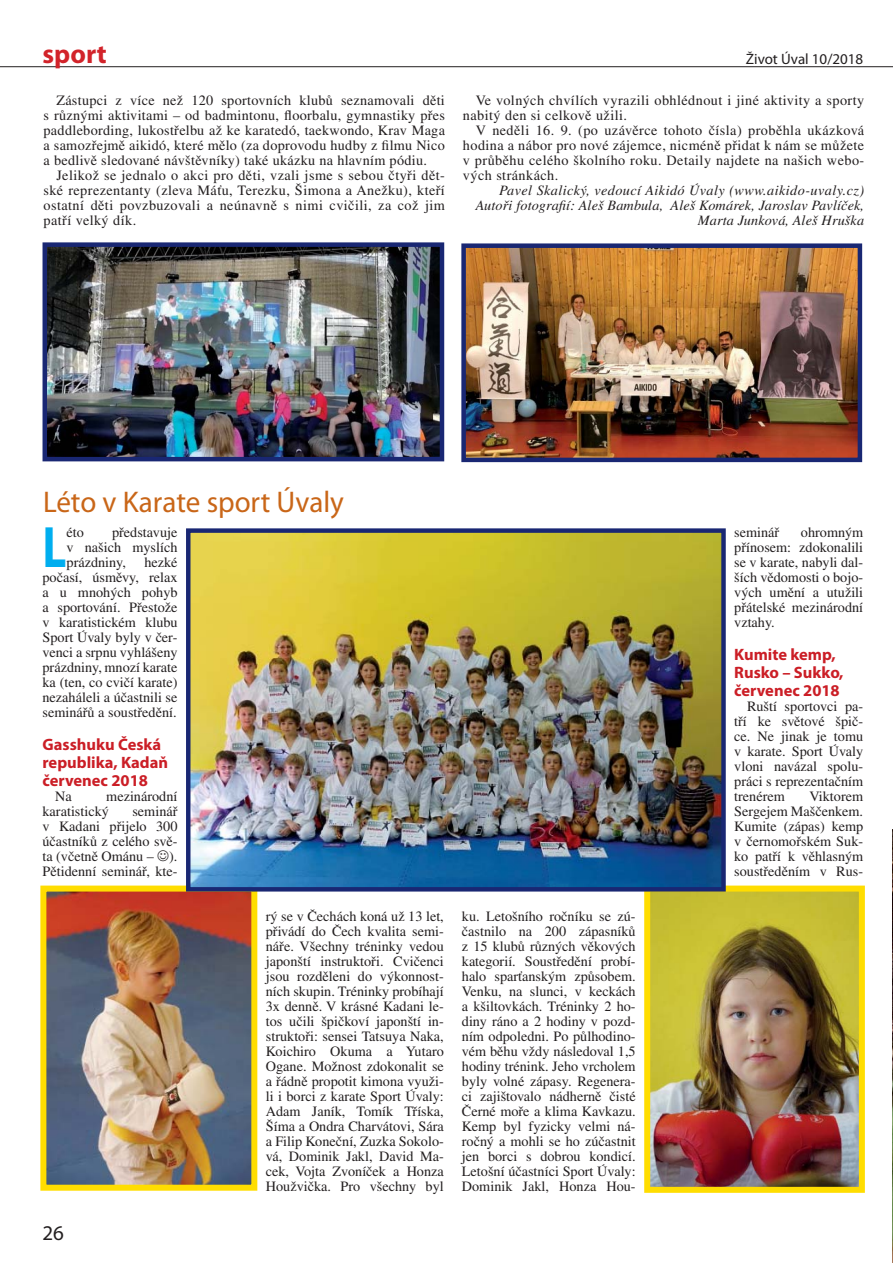
<style>
.page{position:relative;width:893px;height:1263px;background:#fff}
.page>*{position:absolute;margin:0;border:0;box-sizing:border-box;transform-origin:0 0}
.t1{font:700 58.8px "Myriad Pro";color:#00aeef;scale:.8 1}
.t2{font:30px "Myriad Pro";color:#c96618}
.t3{font:700 27px "Myriad Pro";color:#d2232a}
.t4{font:21px "Myriad Pro";color:#231f20}
.t5{font:700 16.5px/18px "Myriad Pro";color:#cb1e26}
.t6{font:15px "Myriad Pro";color:#231f20}
.t7{font:14.25px/15px "Times CE";color:#231f20;text-align:justify}
.t8{font:italic 14.25px/15px "Times CE";letter-spacing:.01em;color:#231f20;text-align:right}
.t9{font:14.25px/15px "Times CE";letter-spacing:.03em;color:#231f20}
</style>
<div class="page">
<hr style="left:0;top:66px;width:893px;height:1px;background:#231f20">
<img style="left:892px;top:829px;width:1px;height:434px">
<img style="left:47px;top:892px;width:203px;height:292px">
<div style="left:40px;top:885px;width:217px;height:306px;border:6px solid #fd0"></div>
<img style="left:651px;top:892px;width:207px;height:294px">
<div style="left:644px;top:885px;width:221px;height:308px;border:6px solid #fd0"></div>
<img style="left:191px;top:533px;width:530px;height:353px">
<div style="left:186px;top:528px;width:540px;height:363px;border:4px solid #192773"></div>
<img style="left:48px;top:247px;width:391px;height:209px">
<div style="left:43px;top:242px;width:401px;height:219px;border:4px solid #192773"></div>
<img style="left:466px;top:248px;width:391px;height:209px">
<div style="left:461px;top:243px;width:401px;height:219px;border:4px solid #192773"></div>
<h3 class="t3" style="left:43px;top:43px;width:66px">sport</h3>
<p class="t7" style="left:44px;top:94px;width:403px;text-indent:13px">Zástupci z více než 120 sportovních klubů seznamovali děti s různými aktivitami – od badmintonu, floorbalu, gymnastiky přes paddlebording, lukostřelbu až ke karatedó, taekwondo, Krav Maga a samozřejmě aikidó, které mělo (za doprovodu hudby z filmu Nico a bedlivě sledované návštěvníky) také ukázku na hlavním pódiu.</p>
<p class="t7" style="left:44px;top:169px;width:403px;text-indent:13px">Jelikož se jednalo o akci pro děti, vzali jsme s sebou čtyři dět&shy;ské reprezentanty (zleva Máťu, Terezku, Šimona a Anežku), kteří ostatní děti povzbuzovali a neúnavně s nimi cvičili, za což jim patří velký dík.</p>
<p class="t6" style="left:746px;top:53px;width:119px">Život Úval 10/2018</p>
<p class="t9" style="left:463px;top:94px;width:403px;text-indent:13px">Ve volných chvílích vyrazili obhlédnout i jiné aktivity a sporty nabitý den si celkově užili.</p>
<p class="t7" style="left:463px;top:124px;width:403px;text-indent:13px">V neděli 16. 9. (po uzávěrce tohoto čísla) proběhla ukázková hodina a nábor pro nové zájemce, nicméně přidat k nám se můžete v průběhu celého školního roku. Detaily najdete na našich webo&shy;vých stránkách.</p>
<p class="t8" style="left:476px;top:184px;width:390px">Pavel Skalický, vedoucí Aikidó Úvaly (www.aikido-uvaly.cz)<br>Autoři fotografií: Aleš Bambula, Aleš Komárek, Jaroslav Pavlíček,<br>Marta Junková, Aleš Hruška</p>
<h2 class="t2" style="left:43px;top:490px;width:302px">Léto v Karate sport Úvaly</h2>
<p class="t7" style="left:67px;top:526px;width:112px;text-indent:46px">představuje v našich myslích prázdniny,</p>
<h1 class="t1" style="left:43px;top:524px;width:32px">L</h1>
<p class="t7" style="left:67px;top:526px;width:19px">éto</p>
<p class="t7" style="left:43px;top:556px;width:137px;text-indent:102px">hezké počasí, úsměvy, relax a u mnohých pohyb a sportování. Přestože v karatistickém klubu Sport Úvaly byly v čer&shy;venci a srpnu vyhlášeny prázdniny, mnozí karate ka (ten, co cvičí karate) nezaháleli a účastnili se seminářů a soustředění.</p>
<p class="t5" style="left:43px;top:736px;width:127px">Gasshuku Česká republika, Kadaň červenec 2018</p>
<p class="t7" style="left:55px;top:790px;width:18px">Na</p>
<p class="t7" style="left:43px;top:790px;width:137px;text-indent:64px">mezinárodní karatistický</p>
<p class="t7" style="left:43px;top:805px;width:137px;text-indent:90px">seminář v Kadani přijelo 300 účastníků z celého svě&shy;ta (včetně Ománu – ☺).<br>Pětidenní seminář, kte-</p>
<h3 class="t4" style="left:43px;top:1225px;width:23px">26</h3>
<p class="t7" style="left:266px;top:910px;width:180px">rý se v Čechách koná už 13 let, přivádí do Čech kvalita semi&shy;náře. Všechny tréninky vedou japonští instruktoři. Cvičenci jsou rozděleni do výkonnost&shy;ních skupin. Tréninky probíhají 3x denně. V krásné Kadani le&shy;tos učili špičkoví japonští in&shy;struktoři: sensei Tatsuya Naka, Koichiro Okuma a Yutaro Ogane. Možnost zdokonalit se a řádně propotit kimona využi&shy;li i borci z karate Sport Úvaly:<br>Adam Janík, Tomík Tříska, Šíma a Ondra Charvátovi, Sára a Filip Koneční, Zuzka Sokolo&shy;vá, Dominik Jakl, David Ma&shy;cek, Vojta Zvoníček a Honza Houžvička. Pro všechny byl</p>
<p class="t7" style="left:462px;top:910px;width:175px">ku. Letošního ročníku se zú&shy;častnilo na 200 zápasníků z 15 klubů různých věkových kategorií. Soustředění probí&shy;halo sparťanským způsobem.<br>Venku, na slunci, v keckách a kšiltovkách. Tréninky 2 ho&shy;diny ráno a 2 hodiny v pozd&shy;ním odpoledni. Po půlhodino&shy;vém běhu vždy následoval 1,5 hodiny trénink. Jeho vrcholem byly volné zápasy. Regenera&shy;ci zajištovalo nádherně čisté Černé moře a klima Kavkazu.<br>Kemp byl fyzicky velmi ná&shy;ročný a mohli se ho zúčastnit jen borci s dobrou kondicí.<br>Letošní účastníci Sport Úvaly:<br>Dominik Jakl, Honza Hou-</p>
<p class="t7" style="left:734px;top:526px;width:130px;text-indent:67px">ohromným přínosem: zdokonalili se v karate, nabyli dal&shy;ších vědomosti o bojo&shy;vých umění a utužili přátelské mezinárodní vztahy.</p>
<p class="t5" style="left:734px;top:646px;width:111px">Kumite kemp,<br>Rusko – Sukko, červenec 2018</p>
<p class="t7" style="left:734px;top:700px;width:130px;text-indent:13px">Ruští sportovci pa&shy;tří ke světové špič&shy;ce. Ne jinak je tomu v karate. Sport Úvaly vloni navázal spolu&shy;práci s reprezentačním trenérem</p>
<p class="t7" style="left:734px;top:526px;width:47px">seminář</p>
<p class="t7" style="left:734px;top:790px;width:130px;text-indent:75px">Viktorem Sergejem Maščenkem.<br>Kumite (zápas) kemp v černomořském Suk&shy;ko patří k věhlasným soustředěním v Rus-</p>
</div>
